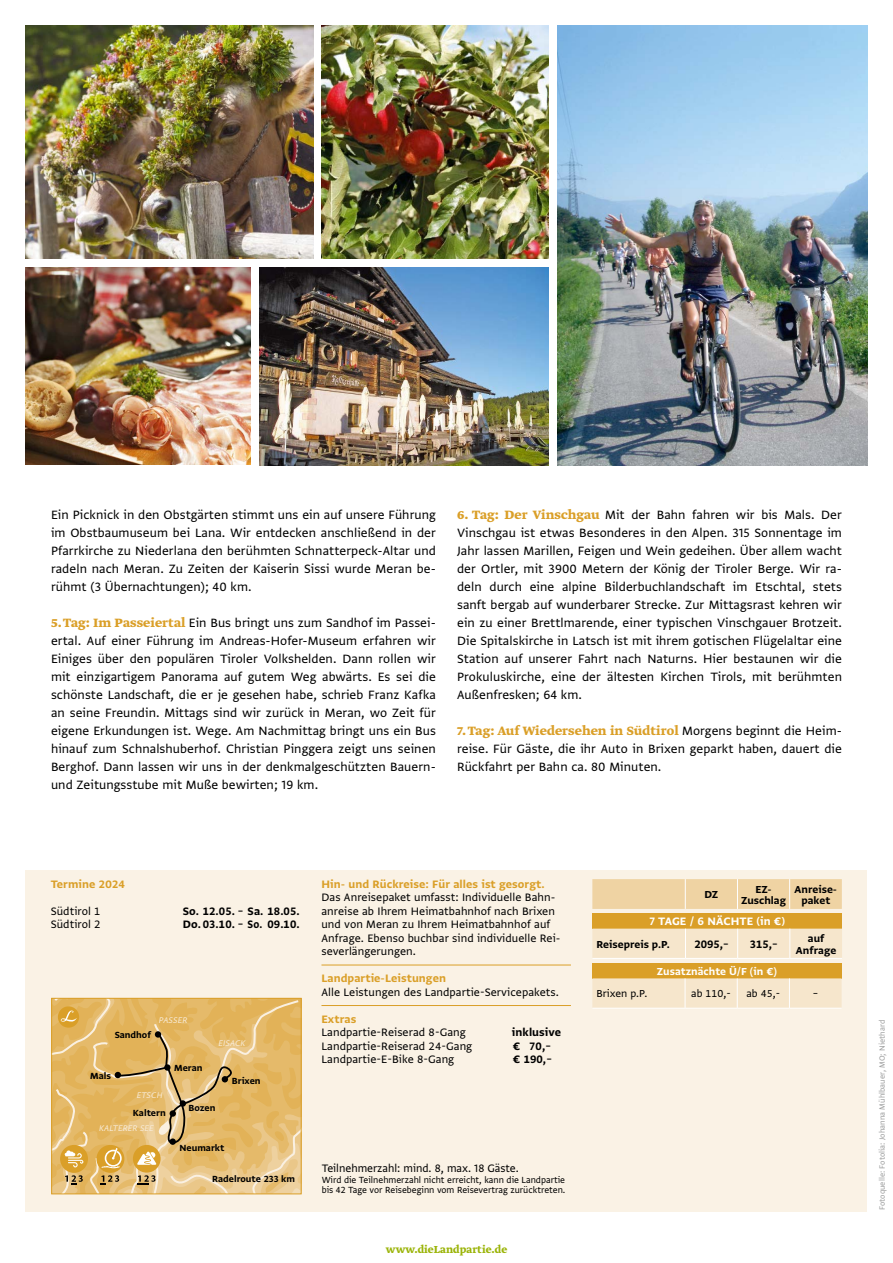
<style>
.page{position:relative;width:893px;height:1263px;background:#fff}
.page>*{position:absolute;margin:0;border:0;box-sizing:border-box;transform-origin:0 0}
.t1{font:14.25px/18px "Greta Sans Std";letter-spacing:.005em;color:#000;text-align:justify}
.t2{font:700 14.25px "Greta Text Pro";letter-spacing:.005em;color:#da9f28}
.t3{font:12.75px/13.5px "Greta Sans Std";letter-spacing:.005em;color:#000}
.t4{font:12.75px "Greta Sans Std Bld";letter-spacing:.005em;color:#da9f28}
.t5{font:12.75px "Greta Sans Std Bld";letter-spacing:.005em;color:#000}
.t6{font:12.75px "Greta Sans Std Bld";letter-spacing:.01em;color:#fff}
.t7{font:12px/10.5px "Greta Sans Std Bld";color:#000;text-align:center}
.t8{font:12px "Greta Sans Std";color:#000}
.t9{font:700 12px "Greta Text Pro";letter-spacing:.005em;color:#9bb409}
.t10{font:12px "Greta Sans Std Bld";color:#fff}
.t11{font:10.5px/10.5px "Greta Sans Std";color:#000}
.t12{font:10.5px "Greta Sans Std Bld";color:#000}
.t13{font:italic 9.75px "Greta Sans Std";letter-spacing:.01em;color:#f8ebd6}
.t14{font:9px "Greta Sans Std";letter-spacing:.005em;color:#9c9d9d}
.s1{font-family:"Greta Text Pro";font-weight:700;color:#da9f28}
.s2{font-family:"Greta Sans Std";font-weight:400;color:#000}
</style>
<div class="page">
<div style="left:25px;top:870px;width:842px;height:342px;background:#faf2e5"></div>
<hr style="left:321px;top:965px;width:250px;height:1px;background:#da9f28">
<hr style="left:321px;top:1005px;width:250px;height:1px;background:#da9f28">
<div style="left:592px;top:879px;width:250px;height:30px;background:#efd3a3"></div>
<hr style="left:685px;top:879px;width:1px;height:30px;background:#fff">
<hr style="left:737px;top:879px;width:1px;height:30px;background:#fff">
<hr style="left:789px;top:879px;width:1px;height:30px;background:#fff">
<div style="left:592px;top:913px;width:250px;height:16px;background:#da9f28"></div>
<div style="left:592px;top:929px;width:250px;height:29px;background:#f6e6cc"></div>
<hr style="left:592px;top:958px;width:93px;height:1px;background:#fff">
<hr style="left:685px;top:958px;width:53px;height:1px;background:#fff">
<hr style="left:738px;top:958px;width:52px;height:1px;background:#fff">
<hr style="left:790px;top:958px;width:52px;height:1px;background:#fff">
<div style="left:592px;top:963px;width:250px;height:15px;background:#da9f28"></div>
<div style="left:592px;top:978px;width:250px;height:29px;background:#f6e6cc"></div>
<hr style="left:592px;top:1008px;width:93px;height:1px;background:#fff">
<hr style="left:685px;top:1008px;width:52px;height:1px;background:#fff">
<hr style="left:737px;top:1008px;width:52px;height:1px;background:#fff">
<hr style="left:789px;top:1008px;width:53px;height:1px;background:#fff">
<hr style="left:685px;top:978px;width:1px;height:30px;background:#fff">
<hr style="left:737px;top:978px;width:1px;height:30px;background:#fff">
<hr style="left:789px;top:978px;width:1px;height:30px;background:#fff">
<img style="left:322px;top:26px;width:227px;height:232px">
<img style="left:26px;top:26px;width:287px;height:232px">
<img style="left:259px;top:267px;width:289px;height:198px">
<img style="left:557px;top:26px;width:310px;height:439px">
<img style="left:26px;top:267px;width:225px;height:198px">
<svg style="left:52px;top:998px;width:249px;height:196px;background:#e1b86b"></svg>
<p class="t1" style="left:51px;top:505px;width:386px">Ein Picknick in den Obstgärten stimmt uns ein auf unsere Führung im Obstbaumuseum bei Lana. Wir entdecken anschließend in der Pfarrkirche zu Niederlana den berühmten Schnatterpeck-Altar und radeln nach Meran. Zu Zeiten der Kaiserin Sissi wurde Meran be&shy;rühmt (3 Übernachtungen); 40 km.</p>
<p class="t1" style="left:51px;top:613px;width:386px"><span class="s1">5. Tag: Im Passeiertal</span> Ein Bus bringt uns zum Sandhof im Passei&shy;ertal. Auf einer Führung im Andreas-Hofer-Museum erfahren wir Einiges über den populären Tiroler Volkshelden. Dann rollen wir mit einzigartigem Panorama auf gutem Weg abwärts. Es sei die schönste Landschaft, die er je gesehen habe, schrieb Franz Kafka an seine Freundin. Mittags sind wir zurück in Meran, wo Zeit für eigene Erkundungen ist. Wege. Am Nachmittag bringt uns ein Bus hinauf zum Schnalshuberhof. Christian Pinggera zeigt uns seinen Berghof. Dann lassen wir uns in der denkmalgeschützten Bauern&shy;und Zeitungsstube mit Muße bewirten; 19 km.</p>
<p class="t1" style="left:457px;top:505px;width:386px"><span class="s1">6. Tag: Der Vinschgau</span> Mit der Bahn fahren wir bis Mals. Der Vinschgau ist etwas Besonderes in den Alpen. 315 Sonnentage im Jahr lassen Marillen, Feigen und Wein gedeihen. Über allem wacht der Ortler, mit 3900 Metern der König der Tiroler Berge. Wir ra&shy;deln durch eine alpine Bilderbuchlandschaft im Etschtal, stets sanft bergab auf wunderbarer Strecke. Zur Mittagsrast kehren wir ein zu einer Brettlmarende, einer typischen Vinschgauer Brotzeit.<br>Die Spitalskirche in Latsch ist mit ihrem gotischen Flügelaltar eine Station auf unserer Fahrt nach Naturns. Hier bestaunen wir die Prokuluskirche, eine der ältesten Kirchen Tirols, mit berühmten Außenfresken; 64 km.</p>
<p class="t2" style="left:457px;top:721px;width:386px">7. Tag: Auf Wiedersehen in Südtirol <span class="s2">Morgens beginnt die Heim-</span></p>
<p class="t1" style="left:457px;top:739px;width:386px">reise. Für Gäste, die ihr Auto in Brixen geparkt haben, dauert die<br>Rückfahrt per Bahn ca. 80 Minuten.</p>
<p class="t4" style="left:51px;top:876px;width:76px">Termine 2024</p>
<p class="t3" style="left:51px;top:904px;width:51px">Südtirol 1</p>
<p class="t5" style="left:183px;top:903px;width:118px">So. 12.05. – Sa. 18.05.</p>
<p class="t3" style="left:51px;top:917px;width:51px">Südtirol 2</p>
<p class="t5" style="left:183px;top:917px;width:118px">Do. 03.10. – So. 09.10.</p>
<p class="t13" style="left:159px;top:1015px;width:30px">PASSER</p>
<p class="t12" style="left:115px;top:1028px;width:38px">Sandhof</p>
<p class="t12" style="left:90px;top:1069px;width:22px">Mals</p>
<p class="t13" style="left:137px;top:1089px;width:27px">ETSCH</p>
<p class="t12" style="left:133px;top:1107px;width:34px">Kaltern</p>
<p class="t13" style="left:99px;top:1122px;width:56px">KALTERER SEE</p>
<p class="t12" style="left:174px;top:1061px;width:30px">Meran</p>
<p class="t13" style="left:219px;top:1037px;width:29px">EISACK</p>
<p class="t12" style="left:232px;top:1074px;width:30px">Brixen</p>
<p class="t12" style="left:188px;top:1101px;width:29px">Bozen</p>
<p class="t12" style="left:179px;top:1141px;width:46px">Neumarkt</p>
<p class="t12" style="left:212px;top:1172px;width:84px">Radelroute 233 km</p>
<p class="t4" style="left:321px;top:876px;width:225px">Hin- und Rückreise: Für alles ist gesorgt.</p>
<p class="t3" style="left:321px;top:890px;width:241px">Das Anreisepaket umfasst: Individuelle Bahn&shy;anreise ab Ihrem Heimatbahnhof nach Brixen und von Meran zu Ihrem Heimatbahnhof auf Anfrage. Ebenso buchbar sind individuelle Rei&shy;severlängerungen.</p>
<p class="t4" style="left:321px;top:971px;width:126px">Landpartie-Leistungen</p>
<p class="t3" style="left:321px;top:985px;width:239px">Alle Leistungen des Landpartie-Servicepakets.</p>
<p class="t4" style="left:321px;top:1011px;width:36px">Extras</p>
<p class="t3" style="left:321px;top:1025px;width:146px">Landpartie-Reiserad 8-Gang</p>
<p class="t5" style="left:512px;top:1025px;width:51px">inklusive</p>
<p class="t3" style="left:321px;top:1039px;width:152px">Landpartie-Reiserad 24-Gang</p>
<p class="t5" style="left:513px;top:1038px;width:40px">€ 70,–</p>
<p class="t3" style="left:321px;top:1053px;width:134px">Landpartie-E-Bike 8-Gang</p>
<p class="t5" style="left:513px;top:1052px;width:41px">€ 190,–</p>
<p class="t3" style="left:322px;top:1161px;width:199px">Teilnehmerzahl: mind. 8, max. 18 Gäste.</p>
<p class="t11" style="left:322px;top:1174px;width:245px">Wird die Teilnehmerzahl nicht erreicht, kann die Landpartie bis 42 Tage vor Reisebeginn vom Reisevertrag zurücktreten.</p>
<p class="t9" style="left:386px;top:1241px;width:123px">www.dieLandpartie.de</p>
<p class="t7" style="left:704px;top:889px;width:15px">DZ</p>
<p class="t7" style="left:741px;top:884px;width:46px">EZ-<br>Zuschlag</p>
<p class="t7" style="left:795px;top:884px;width:44px">Anreise&shy;paket</p>
<p class="t6" style="left:649px;top:914px;width:137px">7 TAGE / 6 NÄCHTE (in €)</p>
<p class="t7" style="left:597px;top:938px;width:75px">Reisepreis p.P.</p>
<p class="t5" style="left:694px;top:936px;width:36px">2095,–</p>
<p class="t5" style="left:750px;top:936px;width:30px">315,–</p>
<p class="t7" style="left:796px;top:932px;width:42px;line-height:12px">auf<br>Anfrage</p>
<p class="t10" style="left:657px;top:964px;width:122px">Zusatznächte Ü/F (in €)</p>
<p class="t8" style="left:597px;top:987px;width:52px">Brixen p.P.</p>
<p class="t8" style="left:691px;top:987px;width:41px">ab 110,-</p>
<p class="t8" style="left:746px;top:987px;width:35px">ab 45,-</p>
<p class="t8" style="left:813px;top:987px;width:7px">–</p>
<p class="t14" style="left:877px;top:1210px;width:192px;rotate:-90deg">Fotoquelle: Fotolia: Johanna Mühlbauer, MO; Niethard</p>
</div>
